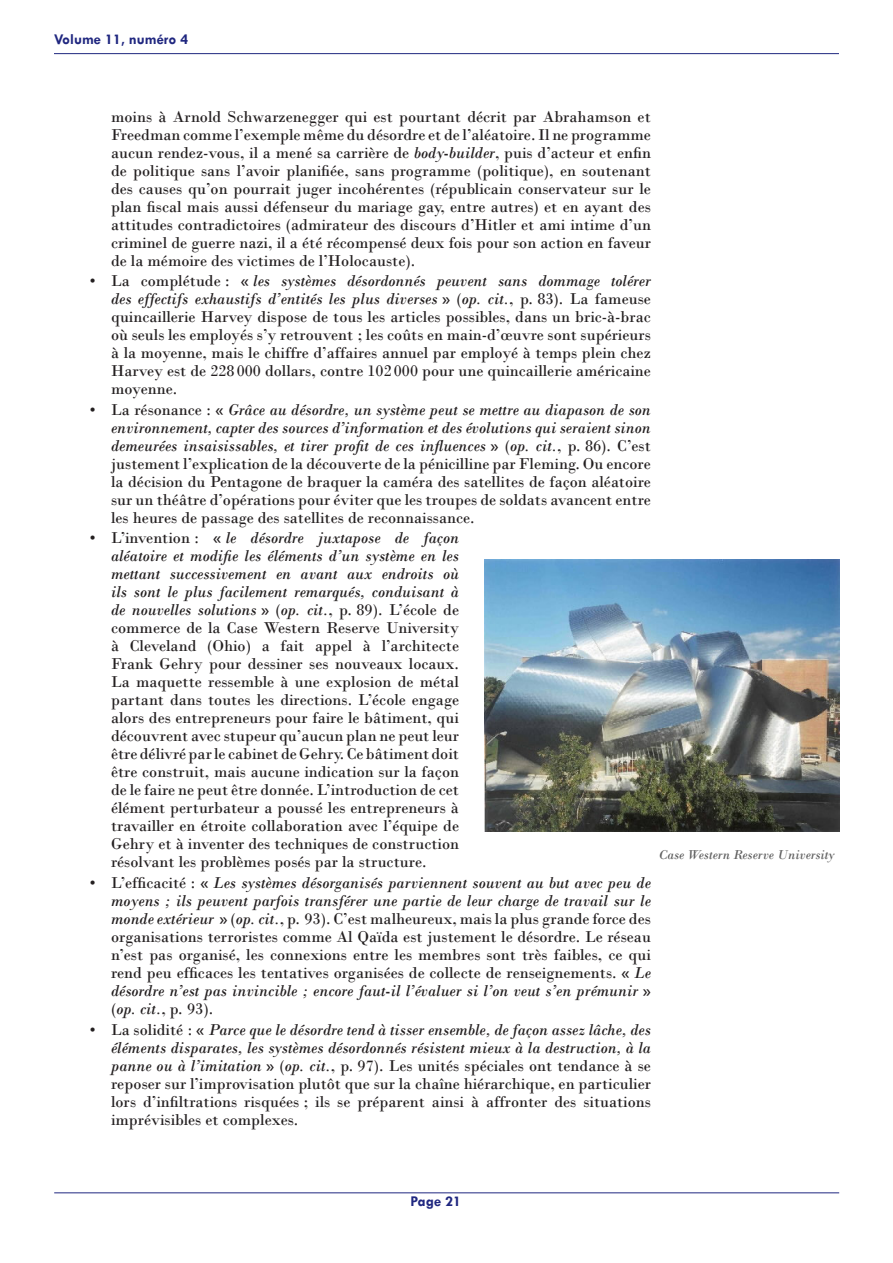
<style>
.page{position:relative;width:893px;height:1263px;background:#fff}
.page>*{position:absolute;margin:0;border:0;box-sizing:border-box;transform-origin:0 0}
.t1{font:16.5px/18px "Bodoni";color:#231f20;text-align:justify}
.Article_-_Auteur_2_o{font:700 15px "Tw Cen";color:#202780}
.Article_-_Légendes_p{font:italic 13.5px "Bodoni";color:#5f5f5f}
.s1{font-style:italic}
</style>
<div class="page">
<hr style="left:54px;top:1192px;width:785px;height:1px;background:#202780">
<hr style="left:54px;top:53px;width:785px;height:1px;background:#202780">
<img style="left:484px;top:559px;width:355px;height:273px">
<p class="Article_-_Auteur_2_o" style="left:54px;top:30px;width:136px">Volume 11, numéro 4</p>
<p class="t1" style="left:111px;top:107px;width:541px">moins à Arnold Schwarzenegger qui est pourtant décrit par Abrahamson et Freedman comme l’exemple même du désordre et de l’aléatoire. Il ne programme aucun rendez-vous, il a mené sa carrière de <span class="s1">body-builder</span>, puis d’acteur et enfin de politique sans l’avoir planifiée, sans programme (politique), en soutenant des causes qu’on pourrait juger incohérentes (républicain conservateur sur le plan fiscal mais aussi défenseur du mariage gay, entre autres) et en ayant des attitudes contradictoires (admirateur des discours d’Hitler et ami intime d’un criminel de guerre nazi, il a été récompensé deux fois pour son action en faveur de la mémoire des victimes de l’Holocauste).</p>
<p class="t1" style="left:111px;top:272px;width:541px;text-indent:-21px">• La complétude : « <span class="s1">les systèmes désordonnés peuvent sans dommage tolérer des effectifs exhaustifs d’entités les plus diverses</span> » (<span class="s1">op. cit.</span>, p. 83). La fameuse quincaillerie Harvey dispose de tous les articles possibles, dans un bric-à-brac où seuls les employés s’y retrouvent ; les coûts en main-d’œuvre sont supérieurs à la moyenne, mais le chiffre d’affaires annuel par employé à temps plein chez Harvey est de 228 000 dollars, contre 102 000 pour une quincaillerie américaine moyenne.</p>
<p class="t1" style="left:111px;top:400px;width:541px;text-indent:-21px">• La résonance : « <span class="s1">Grâce au désordre, un système peut se mettre au diapason de son environnement, capter des sources d’information et des évolutions qui seraient sinon demeurées insaisissables, et tirer profit de ces influences</span> » (<span class="s1">op. cit.</span>, p. 86). C’est justement l’explication de la découverte de la pénicilline par Fleming. Ou encore la décision du Pentagone de braquer la caméra des satellites de façon aléatoire sur un théâtre d’opérations pour éviter que les troupes de soldats avancent entre les heures de passage des satellites de reconnaissance.</p>
<p class="t1" style="left:111px;top:529px;width:349px;text-indent:-21px">• L’invention : « <span class="s1">le désordre juxtapose de façon aléatoire et modifie les éléments d’un système en les mettant successivement en avant aux endroits où ils sont le plus facilement remarqués, conduisant à de nouvelles solutions</span> » (<span class="s1">op. cit.</span>, p. 89). L’école de commerce de la Case Western Reserve University à Cleveland (Ohio) a fait appel à l’architecte Frank Gehry pour dessiner ses nouveaux locaux.<br>La maquette ressemble à une explosion de métal partant dans toutes les directions. L’école engage alors des entrepreneurs pour faire le bâtiment, qui découvrent avec stupeur qu’aucun plan ne peut leur être délivré par le cabinet de Gehry. Ce bâtiment doit être construit, mais aucune indication sur la façon de le faire ne peut être donnée. L’introduction de cet élément perturbateur a poussé les entrepreneurs à travailler en étroite collaboration avec l’équipe de Gehry et à inventer des techniques de construction résolvant les problèmes posés par la structure.</p>
<p class="t1" style="left:111px;top:874px;width:541px;text-indent:-21px">• L’efficacité : « <span class="s1">Les systèmes désorganisés parviennent souvent au but avec peu de moyens ; ils peuvent parfois transférer une partie de leur charge de travail sur le monde extérieur</span> » (<span class="s1">op. cit.</span>, p. 93). C’est malheureux, mais la plus grande force des organisations terroristes comme Al Qaïda est justement le désordre. Le réseau n’est pas organisé, les connexions entre les membres sont très faibles, ce qui rend peu efficaces les tentatives organisées de collecte de renseignements. « <span class="s1">Le désordre n’est pas invincible ; encore faut-il l’évaluer si l’on veut s’en prémunir</span> » (<span class="s1">op. cit.</span>, p. 93).</p>
<p class="t1" style="left:111px;top:1020px;width:541px;text-indent:-21px">• La solidité : « <span class="s1">Parce que le désordre tend à tisser ensemble, de façon assez lâche, des éléments disparates, les systèmes désordonnés résistent mieux à la destruction, à la panne ou à l’imitation</span> » (<span class="s1">op. cit.</span>, p. 97). Les unités spéciales ont tendance à se reposer sur l’improvisation plutôt que sur la chaîne hiérarchique, en particulier lors d’infiltrations risquées ; ils se préparent ainsi à affronter des situations imprévisibles et complexes.</p>
<p class="Article_-_Légendes_p" style="left:659px;top:847px;width:177px">Case Western Reserve University</p>
<p class="Article_-_Auteur_2_o" style="left:411px;top:1192px;width:52px">Page 21</p>
</div>
